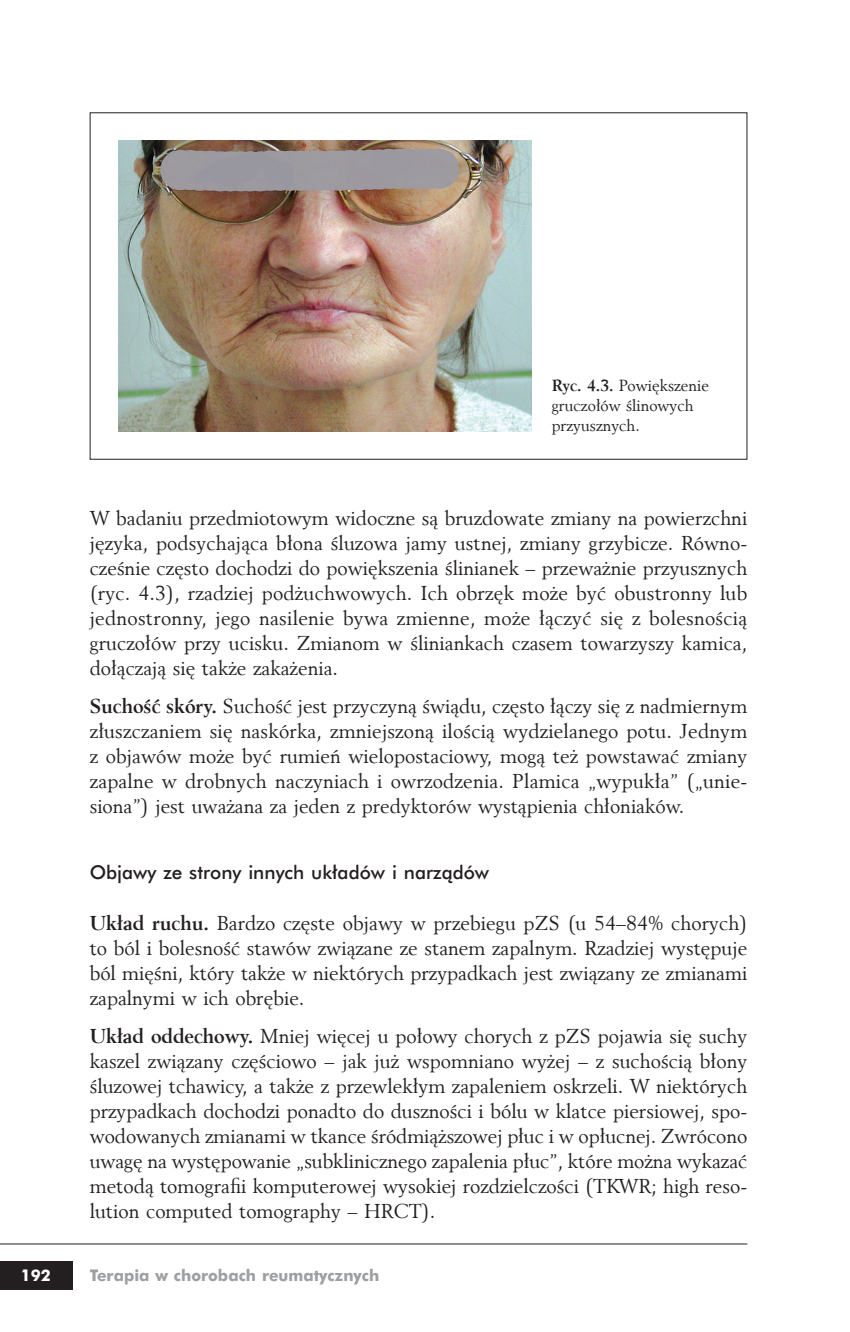
<style>
.page{position:relative;width:850px;height:1332px;background:#fff}
.page>*{position:absolute;margin:0;border:0;box-sizing:border-box;transform-origin:0 0}
.t1{font:20px/25px "Revival 565 EU";color:#231f20;text-align:justify}
.t2{font:19px "Futura Md EU";color:#231f20}
.t3{font:16px/20px "Revival 565 EU";color:#231f20}
.t4{font:700 16px "Futura EU";color:#9d9fa2}
.t5{font:700 16px "Futura EU";color:#fff}
.s1{font-weight:700}
</style>
<div class="page">
<div style="left:0;top:1261px;width:73px;height:28px;background:#231f20"></div>
<hr style="left:0;top:1244px;width:747px;height:1px;background:#231f20">
<img style="left:118px;top:141px;width:414px;height:290px">
<p class="t3" style="left:552px;top:375px;width:159px"><span class="s1">Ryc. 4.3.</span> Powiększenie gruczołów ślinowych przyusznych.</p>
<p class="t1" style="left:90px;top:505px;width:659px">W badaniu przedmiotowym widoczne są bruzdowate zmiany na powierzchni języka, podsychająca błona śluzowa jamy ustnej, zmiany grzybicze. Równo&shy;cześnie często dochodzi do powiększenia ślinianek – przeważnie przyusznych (ryc. 4.3), rzadziej podżuchwowych. Ich obrzęk może być obustronny lub jednostronny, jego nasilenie bywa zmienne, może łączyć się z bolesnością gruczołów przy ucisku. Zmianom w śliniankach czasem towarzyszy kamica, dołączają się także zakażenia.</p>
<p class="t1" style="left:90px;top:693px;width:659px"><span class="s1">Suchość skóry.</span> Suchość jest przyczyną świądu, często łączy się z nadmiernym złuszczaniem się naskórka, zmniejszoną ilością wydzielanego potu. Jednym z objawów może być rumień wielopostaciowy, mogą też powstawać zmiany zapalne w drobnych naczyniach i owrzodzenia. Plamica „wypukła” („unie&shy;siona”) jest uważana za jeden z predyktorów wystąpienia chłoniaków.</p>
<p class="t2" style="left:90px;top:861px;width:401px">Objawy ze strony innych układów i narządów</p>
<p class="t1" style="left:90px;top:910px;width:659px"><span class="s1">Układ ruchu.</span> Bardzo częste objawy w przebiegu pZS (u 54–84% chorych) to ból i bolesność stawów związane ze stanem zapalnym. Rzadziej występuje ból mięśni, który także w niektórych przypadkach jest związany ze zmianami zapalnymi w ich obrębie.</p>
<p class="t1" style="left:90px;top:1023px;width:659px"><span class="s1">Układ oddechowy.</span> Mniej więcej u połowy chorych z pZS pojawia się suchy kaszel związany częściowo – jak już wspomniano wyżej – z suchością błony śluzowej tchawicy, a także z przewlekłym zapaleniem oskrzeli. W niektórych przypadkach dochodzi ponadto do duszności i bólu w klatce piersiowej, spo&shy;wodowanych zmianami w tkance śródmiąższowej płuc i w opłucnej. Zwrócono uwagę na występowanie „subklinicznego zapalenia płuc”, które można wykazać metodą tomografii komputerowej wysokiej rozdzielczości (TKWR; high reso&shy;lution computed tomography – HRCT).</p>
<p class="t5" style="left:21px;top:1266px;width:31px">192</p>
<p class="t4" style="left:90px;top:1266px;width:291px">Terapia w chorobach reumatycznych</p>
</div>
